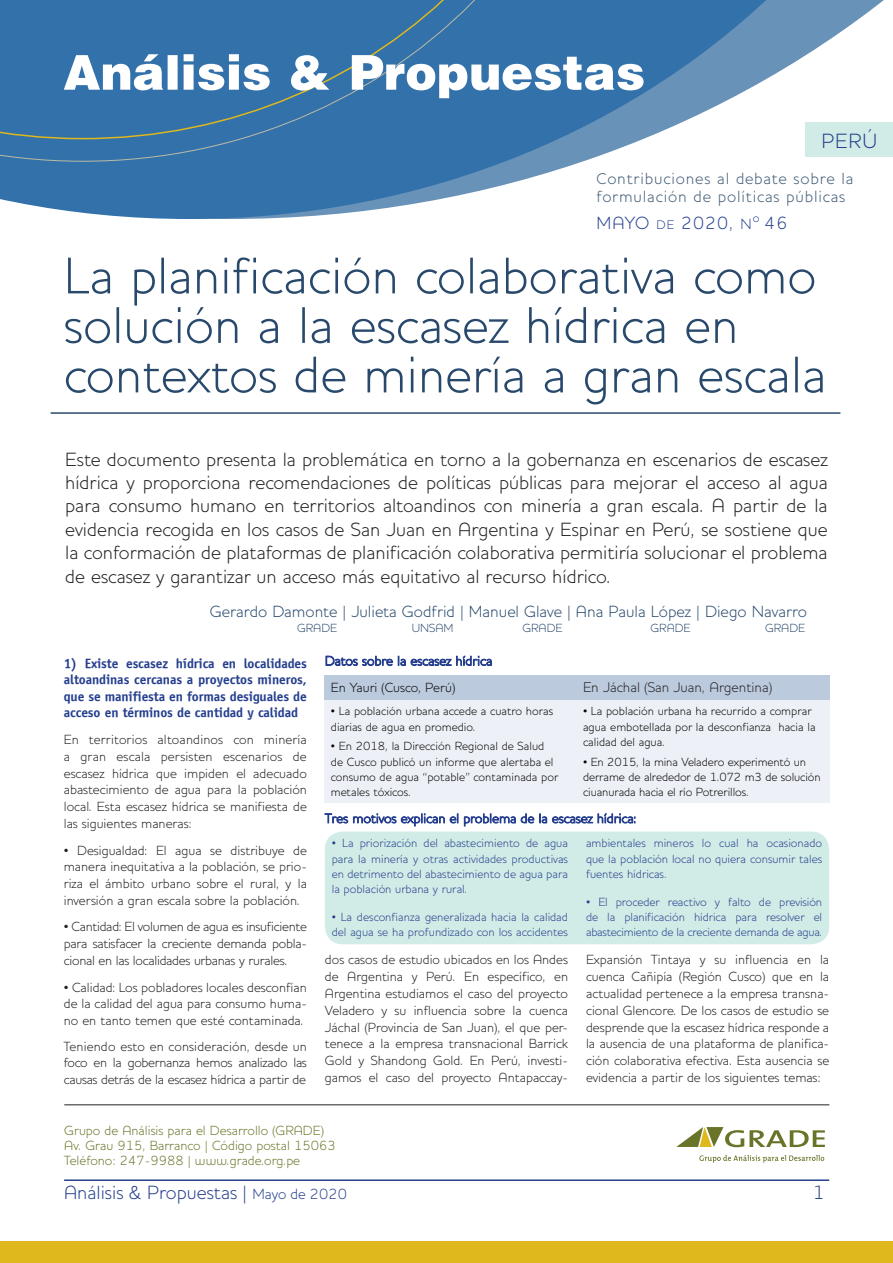
<style>
.page{position:relative;width:893px;height:1263px;background:#fff}
.page>*{position:absolute;margin:0;border:0;box-sizing:border-box;transform-origin:0 0}
.t1{font:300 52.5px/49.5px "Houschka Pro";color:#28496c}
.t2{font:300 21px "Houschka Pro";color:#253f8e}
.t3{font:300 19.5px/23.4px "Houschka Pro";color:#231f20;text-align:justify}
.t4{font:300 19.5px "Houschka Pro";color:#253f8e}
.t5{font:300 18px "Houschka Pro";letter-spacing:.05em;color:#253f8e}
.t6{font:300 16.5px "Houschka Pro";color:#28496c}
.t7{font:300 16.5px/18px "Houschka Pro";letter-spacing:.05em;color:#3f5b75}
.t8{font:300 14.25px "Houschka Pro";color:#231f20}
.t9{font:300 13.5px/16.8px "Houschka Pro";color:#231f20;text-align:justify}
.t10{font:700 13.5px/16.5px "Officina Sans";letter-spacing:-.01em;color:#253f8e;text-align:justify}
.t11{font:300 13.5px "Houschka Pro";color:#6a7429}
.t12{font:300 13.5px "Houschka Pro";color:#253f8e}
.t13{font:300 13.5px "Houschka Pro";color:#040503}
.t14{font:300 12px/15.3px "Houschka Pro";color:#253f8e;text-align:justify}
.t15{font:300 12px/15.3px "Houschka Pro";color:#040503}
.t16{font:300 12px "Houschka Pro";color:#28496c}
.s1{font-size:15.75px}
.s2{font-size:12.6px}
.s3{font-size:15px}
.s4{font-style:inherit}
</style>
<div class="page">
<svg style="left:785px;top:0;width:108px;height:157px"></svg>
<svg style="left:0;top:0;width:785px;height:219px"></svg>
<div style="left:0;top:0;width:493px;height:162px;background:#3371aa"></div>
<div style="left:0;top:0;width:465px;height:140px;background:#3371aa"></div>
<div style="left:0;top:1242px;width:893px;height:21px;background:#deb81d"></div>
<hr style="left:51px;top:412px;width:789px;height:2px;background:#28496c">
<hr style="left:64px;top:1179px;width:765px;height:2px;background:#253f8e">
<svg style="left:64px;top:54px;width:579px;height:44px"></svg>
<svg style="left:699px;top:1155px;width:125px;height:8px"></svg>
<svg style="left:676px;top:1127px;width:149px;height:20px"></svg>
<hr style="left:64px;top:1104px;width:765px;height:1px;background:#231f20">
<div style="left:325px;top:831px;width:504px;height:113px;background:#d1ebe6;border-radius:18px"></div>
<div style="left:806px;top:123px;width:87px;height:34px;background:#d1ebe6"></div>
<div style="left:325px;top:675px;width:252px;height:25px;background:#bccade"></div>
<div style="left:325px;top:700px;width:252px;height:103px;background:#edf0f6"></div>
<div style="left:577px;top:675px;width:252px;height:25px;background:#bccade"></div>
<div style="left:577px;top:700px;width:252px;height:103px;background:#edf0f6"></div>
<svg style="left:325px;top:655px;width:167px;height:12px"></svg>
<svg style="left:324px;top:813px;width:312px;height:14px"></svg>
<p class="t2" style="left:821px;top:127px;width:57px">PERÚ</p>
<p class="t7" style="left:597px;top:169px;width:258px"><span class="s1">C</span>ontribuciones al debate sobre la formulación de políticas públicas</p>
<p class="t5" style="left:597px;top:212px;width:192px">MAYO <span class="s2">de</span> 2020, <span class="s3">N</span><sup>o</sup> <span class="s4">46</span></p>
<p class="t1" style="left:64px;top:250px;width:764px">La planificación colaborativa como solución a la escasez hídrica en contextos de minería a gran escala</p>
<p class="t3" style="left:65px;top:447px;width:764px">Este documento presenta la problemática en torno a la gobernanza en escenarios de escasez hídrica y proporciona recomendaciones de políticas públicas para mejorar el acceso al agua para consumo humano en territorios altoandinos con minería a gran escala. A partir de la evidencia recogida en los casos de San Juan en Argentina y Espinar en Perú, se sostiene que la conformación de plataformas de planificación colaborativa permitiría solucionar el problema de escasez y garantizar un acceso más equitativo al recurso hídrico.</p>
<p class="t6" style="left:210px;top:601px;width:599px">Gerardo Damonte | Julieta Godfrid | Manuel Glave | Ana Paula López | Diego Navarro</p>
<p class="t16" style="left:297px;top:620px;width:42px">GRADE</p>
<p class="t16" style="left:412px;top:620px;width:43px">UNSAM</p>
<p class="t16" style="left:522px;top:620px;width:42px">GRADE</p>
<p class="t16" style="left:650px;top:620px;width:42px">GRADE</p>
<p class="t16" style="left:765px;top:620px;width:42px">GRADE</p>
<p class="t10" style="left:64px;top:655px;width:245px">1) Existe escasez hídrica en localidades altoandinas cercanas a proyectos mineros, que se manifiesta en formas desiguales de acceso en términos de cantidad y calidad</p>
<p class="t9" style="left:64px;top:731px;width:245px">En territorios altoandinos con minería a gran escala persisten escenarios de escasez hídrica que impiden el adecuado abastecimiento de agua para la población local. Esta escasez hídrica se manifiesta de las siguientes maneras:</p>
<p class="t9" style="left:64px;top:841px;width:245px">• Desigualdad: El agua se distribuye de manera inequitativa a la población, se prio&shy;riza el ámbito urbano sobre el rural, y la inversión a gran escala sobre la población.</p>
<p class="t9" style="left:64px;top:918px;width:245px">• Cantidad: El volumen de agua es insuficiente para satisfacer la creciente demanda pobla&shy;cional en las localidades urbanas y rurales.</p>
<p class="t9" style="left:64px;top:978px;width:245px">• Calidad: Los pobladores locales desconfían de la calidad del agua para consumo huma&shy;no en tanto temen que esté contaminada.</p>
<p class="t9" style="left:64px;top:1037px;width:245px">Teniendo esto en consideración, desde un foco en la gobernanza hemos analizado las causas detrás de la escasez hídrica a partir de</p>
<p class="t12" style="left:325px;top:652px;width:169px">Datos sobre la escasez hídrica</p>
<p class="t13" style="left:331px;top:678px;width:126px">En Yauri (Cusco, Perú)</p>
<p class="t15" style="left:331px;top:703px;width:224px">• La población urbana accede a cuatro horas diarias de agua en promedio.</p>
<p class="t15" style="left:331px;top:738px;width:229px">• En 2018, la Dirección Regional de Salud de Cusco publicó un informe que alertaba el consumo de agua “potable” contaminada por metales tóxicos.</p>
<p class="t8" style="left:583px;top:678px;width:191px">En Jáchal (San Juan, Argentina)</p>
<p class="t15" style="left:583px;top:703px;width:234px">• La población urbana ha recurrido a comprar agua embotellada por la desconfianza hacia la calidad del agua.</p>
<p class="t15" style="left:583px;top:754px;width:239px">• En 2015, la mina Veladero experimentó un derrame de alrededor de 1.072 m3 de solución ciuanurada hacia el río Potrerillos.</p>
<p class="t14" style="left:332px;top:835px;width:238px">• La priorización del abastecimiento de agua para la minería y otras actividades productivas en detrimento del abastecimiento de agua para la población urbana y rural.</p>
<p class="t14" style="left:332px;top:909px;width:238px">• La desconfianza generalizada hacia la calidad del agua se ha profundizado con los accidentes</p>
<p class="t14" style="left:586px;top:835px;width:238px">ambientales mineros lo cual ha ocasionado que la población local no quiera consumir tales fuentes hídricas.</p>
<p class="t14" style="left:586px;top:894px;width:238px">• El proceder reactivo y falto de previsión de la planificación hídrica para resolver el abastecimiento de la creciente demanda de agua.</p>
<p class="t9" style="left:325px;top:951px;width:245px">dos casos de estudio ubicados en los Andes de Argentina y Perú. En específico, en Argentina estudiamos el caso del proyecto Veladero y su influencia sobre la cuenca Jáchal (Provincia de San Juan), el que per&shy;tenece a la empresa transnacional Barrick Gold y Shandong Gold. En Perú, investi&shy;gamos el caso del proyecto Antapaccay-</p>
<p class="t9" style="left:586px;top:951px;width:245px">Expansión Tintaya y su influencia en la cuenca Cañipía (Región Cusco) que en la actualidad pertenece a la empresa transna&shy;cional Glencore. De los casos de estudio se desprende que la escasez hídrica responde a la ausencia de una plataforma de planifica&shy;ción colaborativa efectiva. Esta ausencia se evidencia a partir de los siguientes temas:</p>
<p class="t11" style="left:64px;top:1122px;width:261px">Grupo de Análisis para el Desarrollo (GRADE)</p>
<p class="t11" style="left:64px;top:1137px;width:273px">Av. Grau 915, Barranco | Código postal 15063</p>
<p class="t11" style="left:64px;top:1152px;width:237px">Teléfono: 247-9988 | www.grade.org.pe</p>
<p class="t4" style="left:64px;top:1180px;width:284px">Análisis &amp; Propuestas | <span class="s3">Mayo de 2020</span></p>
<p class="t4" style="left:813px;top:1180px;width:13px">1</p>
</div>
